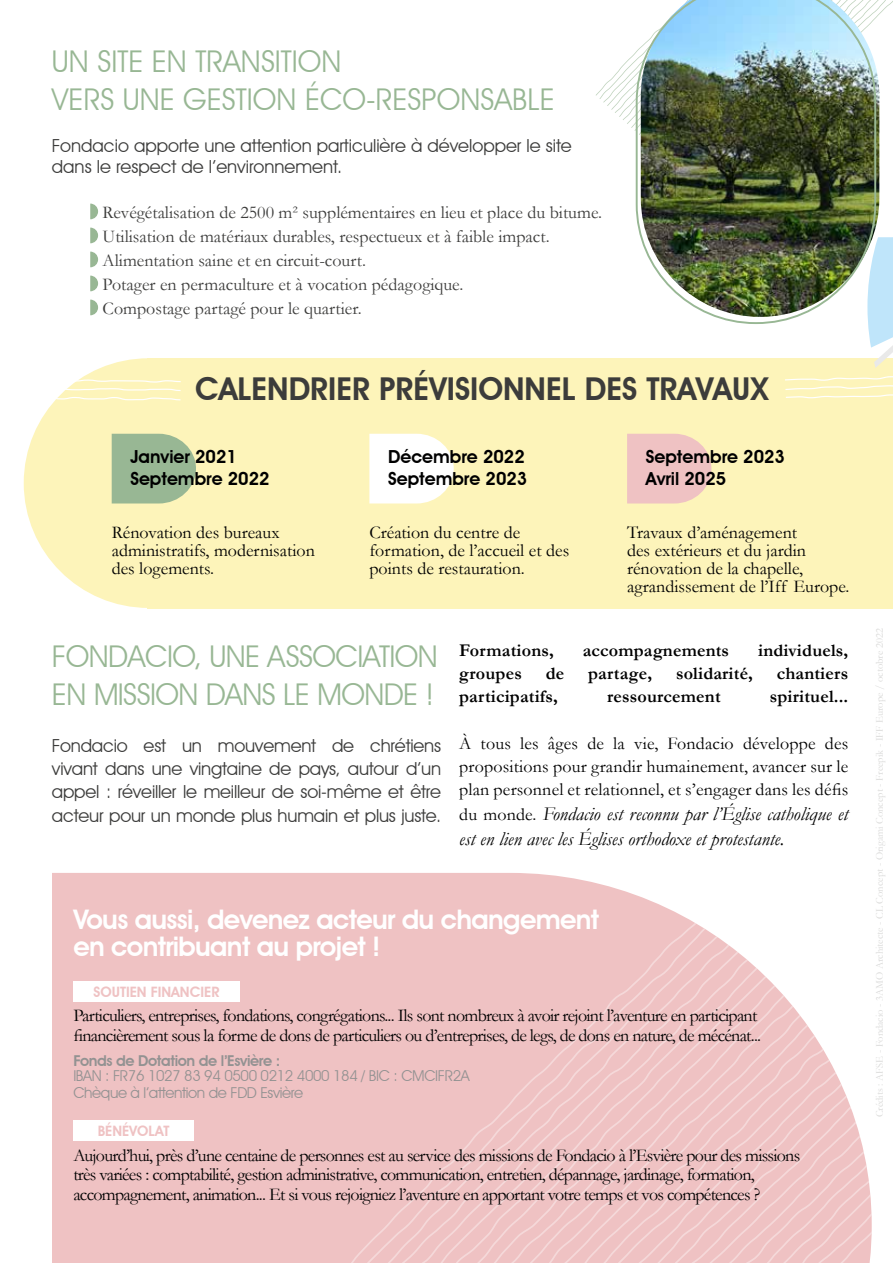
<style>
.page{position:relative;width:893px;height:1263px;background:#fff}
.page>*{position:absolute;margin:0;border:0;box-sizing:border-box;transform-origin:0 0}
.t1{font:600 31.5px "Avant Garde IT Cby BT";color:#3c3c3b}
.t2{font:30px/37.8px "Avant Garde IT Cby BT";color:#98b794}
.t3{font:30px/37.8px "Avant Garde IT Cby BT";letter-spacing:-.02em;color:#98b794}
.t4{font:600 27px/27px "Avant Garde IT Cby BT";letter-spacing:-.025em;color:#fff}
.t5{font:italic 19.5px/24.9px "Garamond";color:#000}
.t6{font:18px/19.5px "Garamond";letter-spacing:-.04em;color:#000}
.t7{font:18px/23.4px "Avant Garde IT Cby BT";color:#3c3c3b;text-align:justify}
.t8{font:18px/24px "Garamond";color:#3c3c3b}
.t9{font:18px/18px "Garamond";color:#000}
.t10{font:700 18px "Garamond";letter-spacing:.01em;color:#000}
.t11{font:600 18px/21.6px "Avant Garde IT Cby BT";color:#000}
.t12{font:15px/16.5px "Avant Garde IT Cby BT";letter-spacing:-.025em;color:#939292}
.t13{font:600 15px "Avant Garde IT Cby BT";letter-spacing:-.025em;color:#939292}
.t14{font:600 14.4px "Avant Garde IT Cby BT";color:#efc2c3}
.t15{font:10.5px "Garamond";color:#d9d9d8}
.s1{font-style:normal;font-size:18px}
</style>
<div class="page">
<div style="left:52px;top:873px;width:243px;height:390px;background:#efc2c3"></div>
<svg style="left:295px;top:873px;width:527px;height:390px;background:#f0c7c8"></svg>
<svg style="left:596px;top:0;width:297px;height:192px"></svg>
<svg style="left:90px;top:204px;width:8px;height:15px"></svg>
<svg style="left:90px;top:228px;width:8px;height:15px"></svg>
<svg style="left:90px;top:252px;width:8px;height:15px"></svg>
<svg style="left:90px;top:276px;width:8px;height:15px"></svg>
<svg style="left:90px;top:300px;width:8px;height:15px"></svg>
<div style="left:73px;top:981px;width:167px;height:20px;background:#fff"></div>
<div style="left:73px;top:1121px;width:121px;height:20px;background:#fff"></div>
<img style="left:636px;top:0;width:240px;height:324px">
<div style="left:148px;top:358px;width:745px;height:251px;background:#fdf4ba"></div>
<svg style="left:369px;top:434px;width:85px;height:69px;background:#fefdf8"></svg>
<svg style="left:627px;top:434px;width:84px;height:69px;background:#f0c6c2"></svg>
<svg style="left:23px;top:358px;width:173px;height:250px"></svg>
<img style="left:785px;top:200px;width:108px;height:199px">
<h2 class="t2" style="left:52px;top:42px;width:504px">UN SITE EN TRANSITION<br>VERS UNE GESTION ÉCO-RESPONSABLE</h2>
<p class="t7" style="left:52px;top:135px;width:521px;line-height:21px">Fondacio apporte une attention particulière à développer le site dans le respect de l’environnement.</p>
<p class="t8" style="left:103px;top:200px;width:501px">Revégétalisation de 2500 m² supplémentaires en lieu et place du bitume.<br>Utilisation de matériaux durables, respectueux et à faible impact.<br>Alimentation saine et en circuit-court.<br>Potager en permaculture et à vocation pédagogique.<br>Compostage partagé pour le quartier.</p>
<h1 class="t1" style="left:195px;top:370px;width:575px">CALENDRIER PRÉVISIONNEL DES TRAVAUX</h1>
<p class="t11" style="left:130px;top:446px;width:141px">Janvier 2021<br>Septembre 2022</p>
<p class="t9" style="left:112px;top:523px;width:205px">Rénovation des bureaux administratifs, modernisation des logements.</p>
<p class="t11" style="left:388px;top:446px;width:141px">Décembre 2022<br>Septembre 2023</p>
<p class="t9" style="left:369px;top:523px;width:201px">Création du centre de formation, de l’accueil et des points de restauration.</p>
<p class="t11" style="left:646px;top:446px;width:141px">Septembre 2023<br>Avril 2025</p>
<p class="t9" style="left:627px;top:523px;width:224px">Travaux d’aménagement<br>des extérieurs et du jardin rénovation de la chapelle, agrandissement de l’Iff Europe.</p>
<h2 class="t3" style="left:52px;top:637px;width:387px">FONDACIO, UNE ASSOCIATION<br>EN MISSION DANS LE MONDE !</h2>
<p class="t7" style="left:52px;top:733px;width:391px">Fondacio est un mouvement de chrétiens vivant dans une vingtaine de pays, autour d’un appel : réveiller le meilleur de soi-même et être acteur pour un monde plus humain et plus juste.</p>
<p class="t10" style="left:459px;top:638px;width:96px">Formations,</p>
<p class="t10" style="left:583px;top:638px;width:148px">accompagnements</p>
<p class="t10" style="left:758px;top:638px;width:92px">individuels,</p>
<p class="t10" style="left:459px;top:661px;width:64px">groupes</p>
<p class="t10" style="left:546px;top:661px;width:20px">de</p>
<p class="t10" style="left:588px;top:661px;width:66px">partage,</p>
<p class="t10" style="left:676px;top:661px;width:78px">solidarité,</p>
<p class="t10" style="left:777px;top:661px;width:73px">chantiers</p>
<p class="t10" style="left:459px;top:684px;width:100px">participatifs,</p>
<p class="t10" style="left:607px;top:684px;width:115px">ressourcement</p>
<p class="t10" style="left:770px;top:684px;width:80px">spirituel...</p>
<p class="t6" style="left:459px;top:731px;width:391px;line-height:23.1px;text-align:justify">À tous les âges de la vie, Fondacio développe des propositions pour grandir humainement, avancer sur le plan personnel et relationnel, et s’engager dans les défis</p>
<p class="t5" style="left:459px;top:801px;width:391px"><span class="s1">du monde.</span> Fondacio est reconnu par l’Église catholique et est en lien avec les Églises orthodoxe et protestante.</p>
<h3 class="t4" style="left:73px;top:906px;width:527px">Vous aussi, devenez acteur du changement en contribuant au projet !</h3>
<p class="t14" style="left:94px;top:983px;width:127px">SOUTIEN FINANCIER</p>
<p class="t6" style="left:73px;top:1005px;width:689px">Particuliers, entreprises, fondations, congrégations... Ils sont nombreux à avoir rejoint l’aventure en participant financièrement sous la forme de dons de particuliers ou d’entreprises, de legs, de dons en nature, de mécénat...</p>
<p class="t13" style="left:73px;top:1052px;width:208px">Fonds de Dotation de l’Esvière :</p>
<p class="t12" style="left:73px;top:1067px;width:398px">IBAN : FR76 1027 83 94 0500 0212 4000 184 / BIC : CMCIFR2A<br>Chèque à l’attention de FDD Esvière</p>
<p class="t14" style="left:98px;top:1122px;width:73px">BÉNÉVOLAT</p>
<p class="t6" style="left:73px;top:1145px;width:728px">Aujourd’hui, près d’une centaine de personnes est au service des missions de Fondacio à l’Esvière pour des missions très variées : comptabilité, gestion administrative, communication, entretien, dépannage, jardinage, formation, accompagnement, animation... Et si vous rejoigniez l’aventure en apportant votre temps et vos compétences ?</p>
<p class="t15" style="left:872px;top:1117px;width:491px;rotate:-90deg">Crédits : AFSE - Fondacio - 3AMO Architecte - CL Concept - Origami Concept - Freepik - IFF Europe / octobre 2022</p>
</div>
